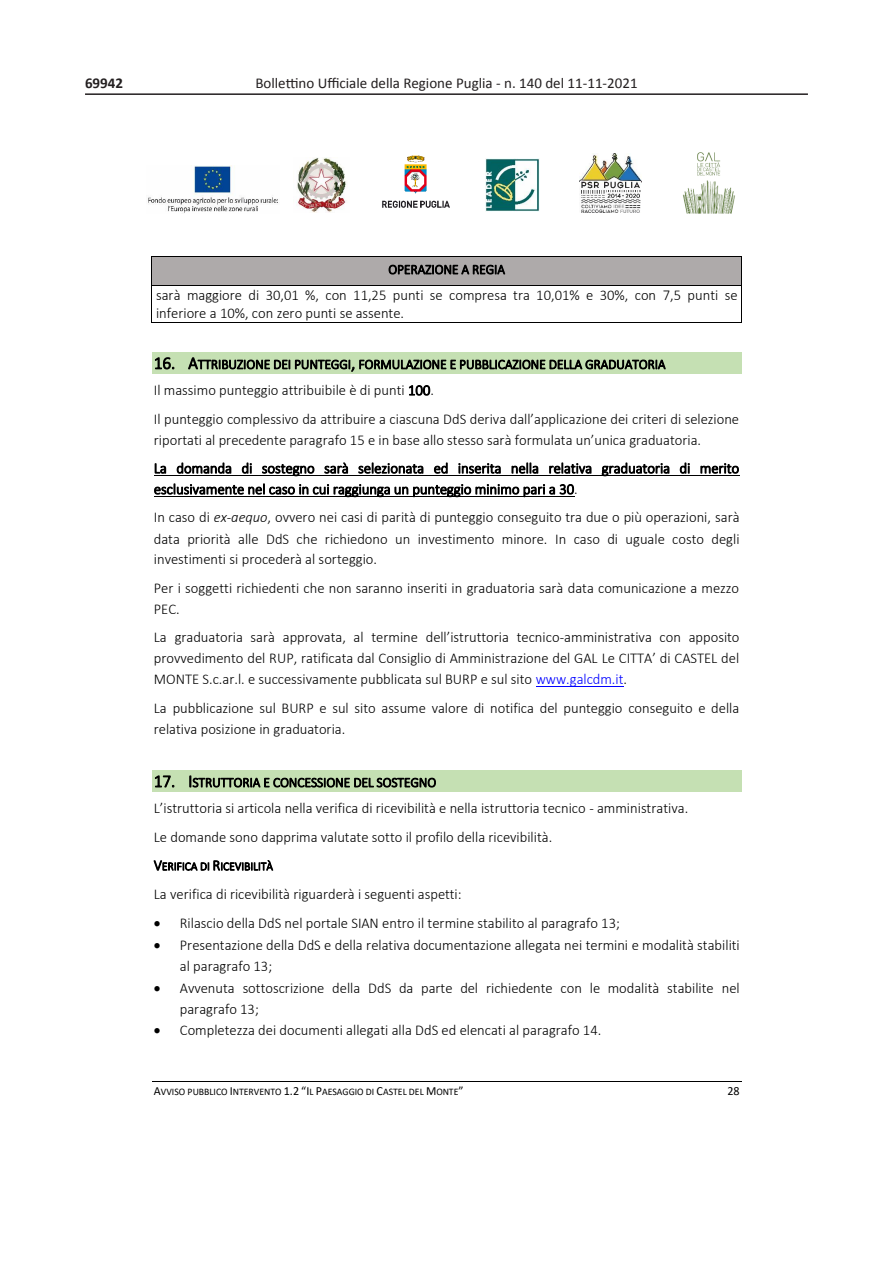
<style>
.page{position:relative;width:893px;height:1263px;background:#fff}
.page>*{position:absolute;margin:0;border:0;box-sizing:border-box;transform-origin:0 0}
.t1{font:300 15px/21px "Calibri";color:#000}
.t2{font:15px "Calibri";color:#231f20}
.t3{font:700 15px "Calibri";color:#231f20}
.t4{font:300 13.8px "Calibri";color:#000}
.t5{font:12.45px "Calibri";color:#000}
.t6{font:300 11.85px "Calibri";color:#000}
.t7{font:10.05px "Calibri";color:#000}
.s1{font-size:17.55px}
.s2{font-style:italic}
.s3{color:#00f}
.s4{font-size:15px}
.s5{font-size:12.45px}
</style>
<div class="page">
<hr style="left:85px;top:93px;width:723px;height:2px;background:#231f20">
<hr style="left:152px;top:1081px;width:589px;height:1px;background:#000">
<img style="left:683px;top:152px;width:52px;height:62px">
<img style="left:148px;top:165px;width:130px;height:48px">
<img style="left:296px;top:158px;width:51px;height:55px">
<img style="left:382px;top:155px;width:68px;height:53px">
<img style="left:485px;top:158px;width:54px;height:53px">
<img style="left:579px;top:153px;width:62px;height:60px">
<div style="left:152px;top:256px;width:589px;height:29px;background:#aeaaaa"></div>
<hr style="left:152px;top:256px;width:589px;height:1px;background:#000">
<svg style="left:151px;top:256px;width:1px;height:29px"></svg>
<hr style="left:152px;top:285px;width:589px;height:1px;background:#000">
<svg style="left:741px;top:256px;width:1px;height:29px"></svg>
<hr style="left:151px;top:285px;width:1px;height:37px;background:#000">
<hr style="left:152px;top:322px;width:589px;height:1px;background:#000">
<hr style="left:741px;top:285px;width:1px;height:37px;background:#000">
<div style="left:152px;top:352px;width:589px;height:21px;background:#c5e0b3"></div>
<hr style="left:154px;top:475px;width:586px;height:1px;background:#000">
<hr style="left:154px;top:496px;width:420px;height:1px;background:#000">
<hr style="left:536px;top:686px;width:88px;height:1px;background:#00f">
<div style="left:152px;top:770px;width:589px;height:22px;background:#c5e0b3"></div>
<p class="t3" style="left:85px;top:72px;width:40px">69942</p>
<p class="t2" style="left:255px;top:74px;width:384px">Bollettino Ufficiale della Regione Puglia - n. 140 del 11-11-2021</p>
<p class="t4" style="left:388px;top:261px;width:118px">OPERAZIONE A REGIA</p>
<p class="t1" style="left:156px;top:285px;width:583px;line-height:18.3px">sarà maggiore di 30,01 %, con 11,25 punti se compresa tra 10,01% e 30%, con 7,5 punti se inferiore a 10%, con zero punti se assente.</p>
<p class="t4" style="left:154px;top:356px;width:513px"><span class="s1">16. A</span>TTRIBUZIONE DEI PUNTEGGI<span class="s1">,</span> FORMULAZIONE E PUBBLICAZIONE DELLA GRADUATORIA</p>
<p class="t1" style="left:154px;top:376px;width:587px;line-height:28.5px">Il massimo punteggio attribuibile è di punti 100.<br>Il punteggio complessivo da attribuire a ciascuna DdS deriva dall’applicazione dei criteri di selezione</p>
<p class="t1" style="left:154px;top:425px;width:587px;line-height:28.5px">riportati al precedente paragrafo 15 e in base allo stesso sarà formulata un’unica graduatoria.<br>La domanda di sostegno sarà selezionata ed inserita nella relativa graduatoria di merito</p>
<p class="t1" style="left:154px;top:475px;width:587px;line-height:28.3px">esclusivamente nel caso in cui raggiunga un punteggio minimo pari a 30.<br>In caso di <span class="s2">ex-aequo</span>, ovvero nei casi di parità di punteggio conseguito tra due o più operazioni, sarà</p>
<p class="t1" style="left:154px;top:528px;width:587px">data priorità alle DdS che richiedono un investimento minore. In caso di uguale costo degli investimenti si procederà al sorteggio.</p>
<p class="t1" style="left:154px;top:577px;width:587px">Per i soggetti richiedenti che non saranno inseriti in graduatoria sarà data comunicazione a mezzo<br>PEC.</p>
<p class="t1" style="left:154px;top:627px;width:587px;text-align:justify">La graduatoria sarà approvata, al termine dell’istruttoria tecnico-amministrativa con apposito provvedimento del RUP, ratificata dal Consiglio di Amministrazione del GAL Le CITTA’ di CASTEL del MONTE S.c.ar.l. e successivamente pubblicata sul BURP e sul sito <span class="s3">www.galcdm.it</span>.</p>
<p class="t1" style="left:154px;top:697px;width:587px">La pubblicazione sul BURP e sul sito assume valore di notifica del punteggio conseguito e della relativa posizione in graduatoria.</p>
<p class="t4" style="left:154px;top:774px;width:284px"><span class="s1">17. I</span>STRUTTORIA E CONCESSIONE DEL SOSTEGNO</p>
<p class="t1" style="left:154px;top:794px;width:536px;line-height:28.3px">L’istruttoria si articola nella verifica di ricevibilità e nella istruttoria tecnico - amministrativa.<br>Le domande sono dapprima valutate sotto il profilo della ricevibilità.</p>
<p class="t6" style="left:154px;top:859px;width:121px"><span class="s4">V</span>ERIFICA DI <span class="s4">R</span>ICEVIBILITÀ</p>
<p class="t1" style="left:154px;top:883px;width:309px">La verifica di ricevibilità riguarderà i seguenti aspetti:</p>
<p class="t1" style="left:154px;top:912px;width:468px">• Rilascio della DdS nel portale SIAN entro il termine stabilito al paragrafo 13;</p>
<p class="t1" style="left:180px;top:934px;width:561px;text-indent:-26px">• Presentazione della DdS e della relativa documentazione allegata nei termini e modalità stabiliti al paragrafo 13;</p>
<p class="t1" style="left:180px;top:977px;width:561px;text-indent:-26px">• Avvenuta sottoscrizione della DdS da parte del richiedente con le modalità stabilite nel paragrafo 13;</p>
<p class="t1" style="left:154px;top:1020px;width:449px">• Completezza dei documenti allegati alla DdS ed elencati al paragrafo 14.</p>
<p class="t7" style="left:154px;top:1085px;width:311px"><span class="s5">A</span>VVISO PUBBLICO <span class="s5">I</span>NTERVENTO <span class="s5">1.2 “I</span>L <span class="s5">P</span>AESAGGIO DI <span class="s5">C</span>ASTEL DEL <span class="s5">M</span>ONTE<span class="s5">”</span></p>
<p class="t5" style="left:727px;top:1082px;width:14px">28</p>
</div>
